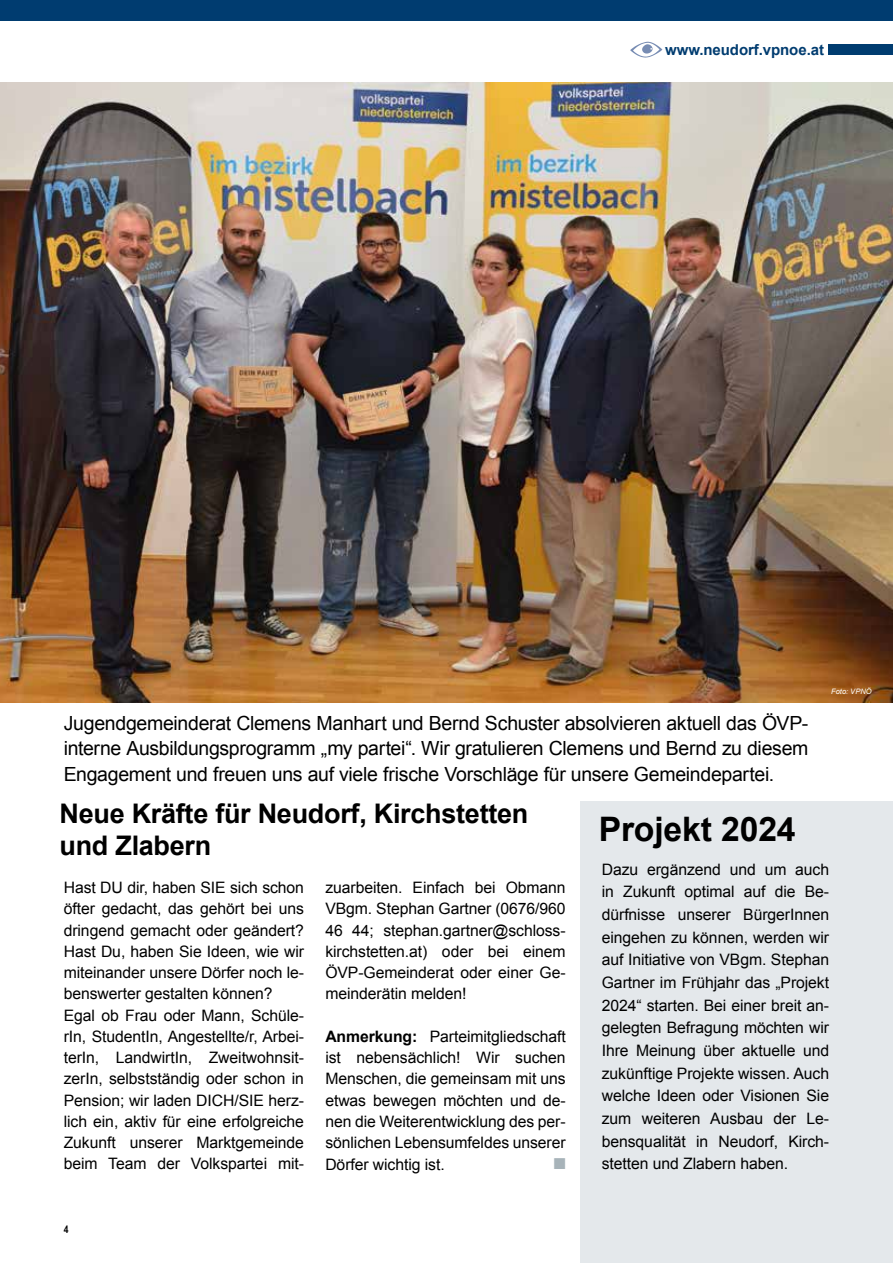
<style>
.page{position:relative;width:893px;height:1263px;background:#fff}
.page>*{position:absolute;margin:0;border:0;box-sizing:border-box;transform-origin:0 0}
.t1{font:700 33.75px "Arial";letter-spacing:-.005em;color:#000}
.t2{font:700 27px/32.4px "Arial";letter-spacing:-.01em;color:#000}
.t3{font:19.5px/25.5px "Arial";letter-spacing:-.015em;color:#000;text-align:justify}
.t4{font:15.75px/21.3px "Arial";letter-spacing:-.005em;color:#000;text-align:justify}
.t5{font:15.75px "Zapf Dingbats ITC";color:#a7b3b9}
.t6{font:700 15px "Arial";letter-spacing:-.005em;color:#003c70}
.t7{font:700 10.5px "Arial Narrow";color:#000}
.t8{font:italic 7.5px "Arial";letter-spacing:.015em;color:#fff}
.s1{font-weight:700}
</style>
<div class="page">
<div style="left:828px;top:45px;width:65px;height:10px;background:#003c70"></div>
<svg style="left:630px;top:42px;width:32px;height:16px"></svg>
<div style="left:0;top:0;width:893px;height:21px;background:#003c70"></div>
<img style="left:0;top:83px;width:893px;height:619px">
<div style="left:580px;top:801px;width:313px;height:462px;background:#e4e8eb"></div>
<p class="t6" style="left:665px;top:40px;width:160px">www.neudorf.vpnoe.at</p>
<p class="t3" style="left:64px;top:710px;width:746px">Jugendgemeinderat Clemens Manhart und Bernd Schuster absolvieren aktuell das ÖVP&shy;interne Ausbildungsprogramm „my partei“. Wir gratulieren Clemens und Bernd zu diesem Engagement und freuen uns auf viele frische Vorschläge für unsere Gemeindepartei.</p>
<h2 class="t2" style="left:60px;top:798px;width:470px">Neue Kräfte für Neudorf, Kirchstetten und Zlabern</h2>
<h1 class="t1" style="left:599px;top:806px;width:198px">Projekt 2024</h1>
<p class="t8" style="left:831px;top:686px;width:42px">Foto: VPNÖ</p>
<p class="t4" style="left:64px;top:877px;width:242px;text-align:left">Hast DU dir, haben SIE sich schon öfter gedacht, das gehört bei uns dringend gemacht oder geändert?<br>Hast Du, haben Sie Ideen, wie wir miteinander unsere Dörfer noch le&shy;benswerter gestalten können?<br>Egal ob Frau oder Mann, Schüle&shy;rIn, StudentIn, Angestellte/r, Arbei&shy;terIn, LandwirtIn, Zweitwohnsit&shy;zerIn, selbstständig oder schon in Pension; wir laden DICH/SIE herz&shy;lich ein, aktiv für eine erfolgreiche Zukunft unserer Marktgemeinde beim Team der Volkspartei mit-</p>
<p class="t4" style="left:325px;top:877px;width:242px">zuarbeiten. Einfach bei Obmann VBgm. Stephan Gartner (0676/960<br>46 44; stephan.gartner@schloss&shy;kirchstetten.at) oder bei einem ÖVP-Gemeinderat oder einer Ge&shy;meinderätin melden!</p>
<p class="t4" style="left:325px;top:1026px;width:242px"><span class="s1">Anmerkung:</span> Parteimitgliedschaft ist nebensächlich! Wir suchen Menschen, die gemeinsam mit uns etwas bewegen möchten und de&shy;nen die Weiterentwicklung des per&shy;sönlichen Lebensumfeldes unserer Dörfer wichtig ist.</p>
<p class="t5" style="left:554px;top:1156px;width:13px">■</p>
<p class="t7" style="left:64px;top:1221px;width:6px">4</p>
<p class="t4" style="left:602px;top:858px;width:229px;line-height:22.6px">Dazu ergänzend und um auch in Zukunft optimal auf die Be&shy;dürfnisse unserer BürgerInnen eingehen zu können, werden wir auf Initiative von VBgm. Stephan Gartner im Frühjahr das „Projekt 2024“ starten. Bei einer breit an&shy;gelegten Befragung möchten wir Ihre Meinung über aktuelle und zukünftige Projekte wissen. Auch welche Ideen oder Visionen Sie zum weiteren Ausbau der Le&shy;bensqualität in Neudorf, Kirch&shy;stetten und Zlabern haben.</p>
</div>
